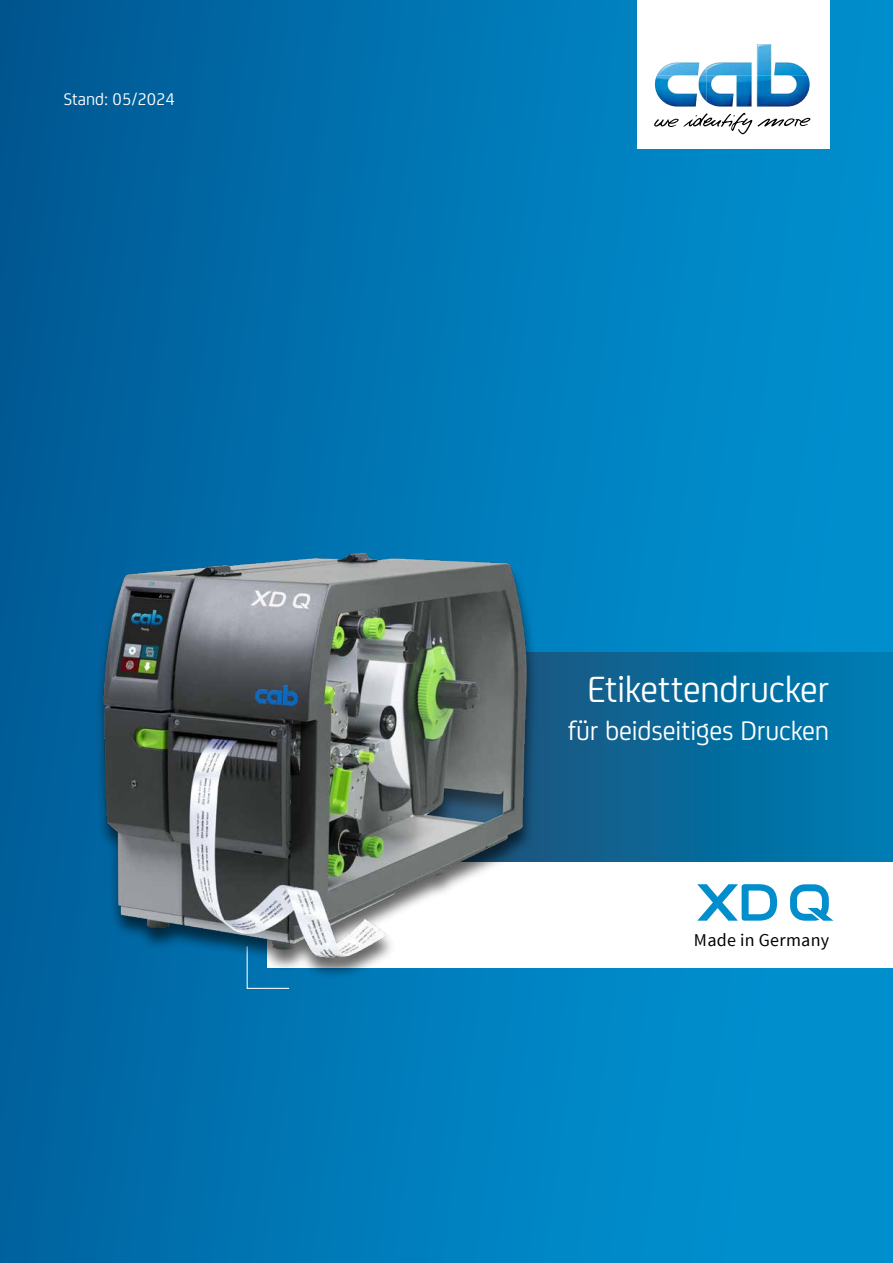
<style>
.page{position:relative;width:893px;height:1263px;background:#fff}
.page>*{position:absolute;margin:0;border:0;box-sizing:border-box;transform-origin:0 0}
.t1{font:39px "CA Sans";letter-spacing:-.015em;color:#fff}
.t2{font:28.5px "CA Sans";letter-spacing:-.01em;color:#fff}
.t3{font:18px "Source Sans Pro";letter-spacing:.015em;color:#000}
.t4{font:18px "CA Sans";color:#fff}
</style>
<div class="page">
<div style="left:0;top:0;width:893px;height:1263px;background:linear-gradient(to right,#005e99,#0094d4)"></div>
<svg style="left:539px;top:652px;width:354px;height:210px;background:#076b9c"></svg>
<div style="left:268px;top:862px;width:625px;height:105px;background:#fff"></div>
<svg style="left:790px;top:884px;width:43px;height:37px"></svg>
<svg style="left:697px;top:884px;width:80px;height:37px"></svg>
<div style="left:637px;top:0;width:192px;height:149px;background:#fff"></div>
<img style="left:706px;top:44px;width:102px;height:31px">
<svg style="left:698px;top:76px;width:2px;height:9px"></svg>
<img style="left:706px;top:75px;width:104px;height:32px">
<svg style="left:654px;top:113px;width:156px;height:21px"></svg>
<svg style="left:246px;top:980px;width:44px;height:9px"></svg>
<div style="left:94px;top:555px;width:445px;height:425px;background:#000;opacity:.6"></div>
<img style="left:97px;top:554px;width:438px;height:406px">
<p class="t4" style="left:64px;top:86px;width:113px">Stand: 05/2024</p>
<h1 class="t1" style="left:587px;top:661px;width:243px">Etikettendrucker</h1>
<p class="t2" style="left:568px;top:710px;width:263px">für beidseitiges Drucken</p>
<p class="t3" style="left:694px;top:929px;width:137px">Made in Germany</p>
</div>
